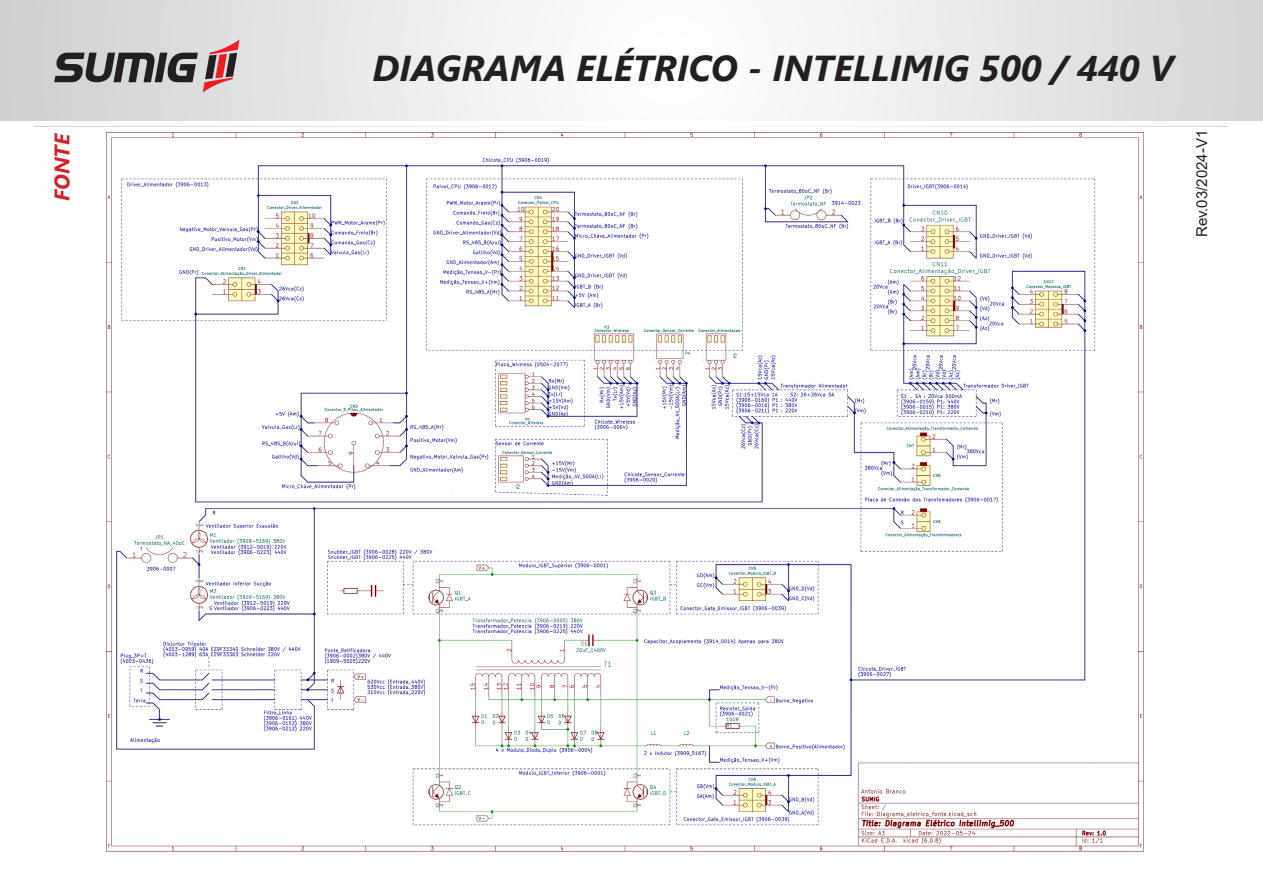
<style>
.page{position:relative;width:1263px;height:893px;background:#fff}
.page>*{position:absolute;margin:0;border:0;box-sizing:border-box;transform-origin:0 0}
.t1{font:italic 700 36px "Segoe UI";color:#231f20}
.t2{font:italic 700 34.05px "Segoe UI";color:#231f20}
.t3{font:italic 700 21px "Segoe UI";color:#d1232a}
.t4{font:15px "Arial";color:#231f20}
</style>
<div class="page">
<img style="left:106px;top:132px;width:1038px;height:720px">
<svg style="left:0;top:0;width:1263px;height:120px"></svg>
<svg style="left:54px;top:40px;width:186px;height:52px;background:#a3999b"></svg>
<p class="t1" style="left:372px;top:34px;width:802px">DIAGRAMA ELÉTRICO - INTELLIMIG 500 / 440 V</p>
<p class="t2" style="left:322px;top:41px;width:759px">DIAGRAMA ELÉTRICO – INTELLIMIG 500 / 440 V</p>
<p class="t3" style="left:42px;top:201px;width:70px;rotate:-90deg">FONTE</p>
<p class="t4" style="left:1191px;top:237px;width:109px;rotate:-90deg">Rev.03/2024-V1</p>
</div>
